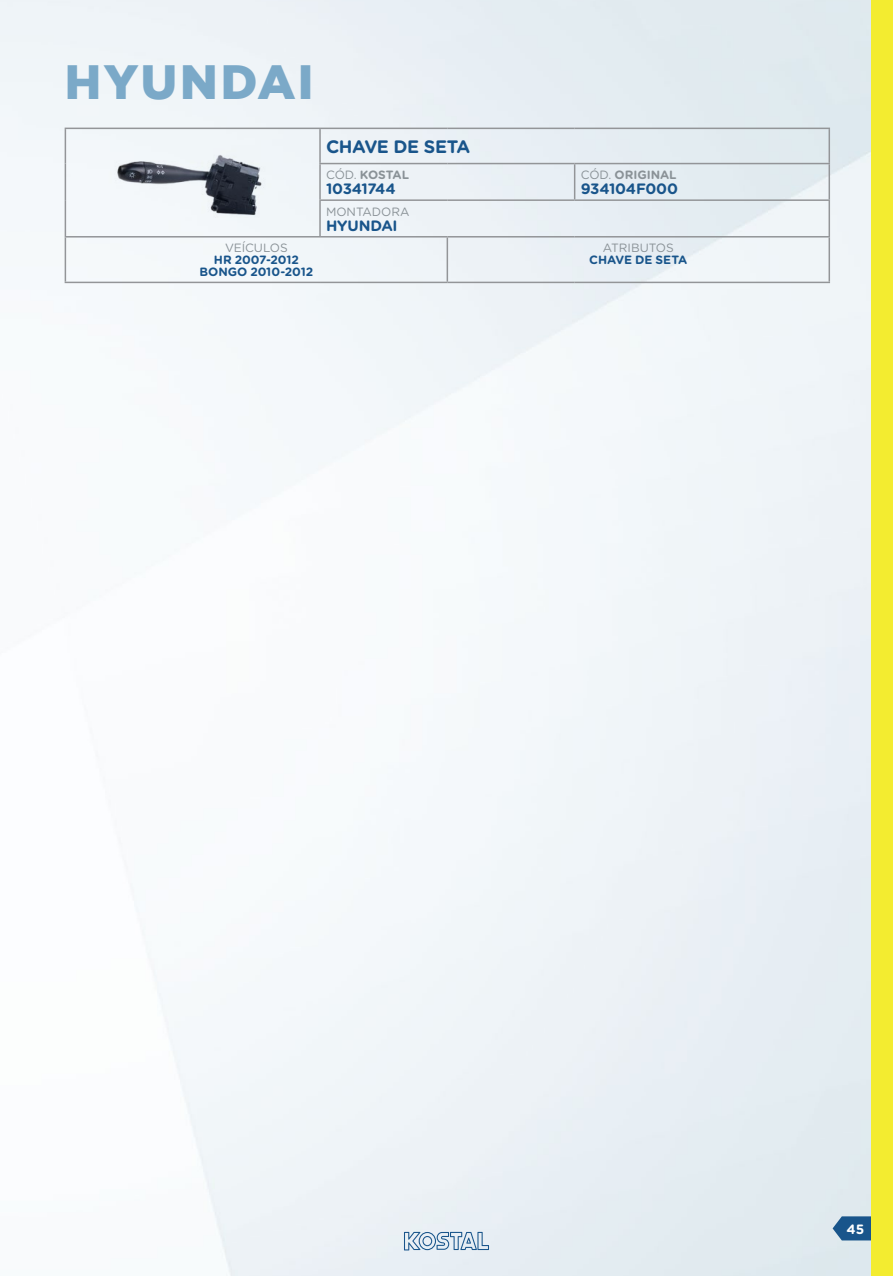
<style>
.page{position:relative;width:893px;height:1276px;background:#fff}
.page>*{position:absolute;margin:0;border:0;box-sizing:border-box;transform-origin:0 0}
.t1{font:900 48px "Gotham";letter-spacing:.05em;color:#7ba9c8}
.t2{font:700 18px "Gotham Rounded";letter-spacing:-.025em;color:#19558b}
.t3{font:700 15px "Gotham Rounded";letter-spacing:-.015em;color:#19558b}
.t4{font:700 13.5px "Gotham Rounded";color:#fff}
.t5{font:700 12px "Gotham Rounded";letter-spacing:-.005em;color:#19558b}
.t6{font:12px "Gotham Rounded";letter-spacing:-.01em;color:#8a9297}
.t7{font:700 12px "Gotham Rounded";letter-spacing:-.005em;color:#8a9297}
.s1{font-weight:400}
</style>
<div class="page">
<img style="left:0;top:0;width:872px;height:1276px">
<svg style="left:404px;top:1232px;width:85px;height:18px;background:#abc1d5"></svg>
<svg style="left:833px;top:1216px;width:39px;height:24px"></svg>
<hr style="left:65px;top:128px;width:255px;height:1px;background:#939598">
<hr style="left:65px;top:129px;width:1px;height:35px;background:#939598">
<hr style="left:65px;top:164px;width:1px;height:36px;background:#939598">
<hr style="left:65px;top:200px;width:1px;height:36px;background:#939598">
<hr style="left:320px;top:128px;width:127px;height:1px;background:#939598">
<hr style="left:319px;top:129px;width:2px;height:34px;background:#939598">
<hr style="left:447px;top:128px;width:128px;height:1px;background:#939598">
<hr style="left:575px;top:128px;width:255px;height:1px;background:#939598">
<hr style="left:828px;top:129px;width:2px;height:34px;background:#939598">
<hr style="left:575px;top:163px;width:255px;height:1px;background:#939598">
<hr style="left:319px;top:163px;width:128px;height:1px;background:#939598">
<hr style="left:319px;top:164px;width:2px;height:35px;background:#939598">
<hr style="left:447px;top:163px;width:128px;height:1px;background:#939598">
<hr style="left:574px;top:164px;width:1px;height:35px;background:#939598">
<hr style="left:319px;top:199px;width:128px;height:2px;background:#939598">
<hr style="left:319px;top:201px;width:2px;height:35px;background:#939598">
<hr style="left:447px;top:199px;width:128px;height:2px;background:#939598">
<hr style="left:575px;top:199px;width:255px;height:2px;background:#939598">
<hr style="left:828px;top:201px;width:2px;height:35px;background:#939598">
<hr style="left:65px;top:236px;width:255px;height:1px;background:#939598">
<hr style="left:65px;top:237px;width:1px;height:45px;background:#939598">
<hr style="left:320px;top:236px;width:127px;height:1px;background:#939598">
<hr style="left:447px;top:236px;width:128px;height:1px;background:#939598">
<hr style="left:447px;top:237px;width:1px;height:45px;background:#939598">
<hr style="left:575px;top:236px;width:255px;height:1px;background:#939598">
<hr style="left:828px;top:237px;width:2px;height:45px;background:#939598">
<hr style="left:65px;top:282px;width:255px;height:1px;background:#939598">
<hr style="left:320px;top:282px;width:127px;height:1px;background:#939598">
<hr style="left:447px;top:282px;width:128px;height:1px;background:#939598">
<hr style="left:575px;top:282px;width:255px;height:1px;background:#939598">
<hr style="left:828px;top:164px;width:2px;height:35px;background:#939598">
<img style="left:98px;top:129px;width:191px;height:107px">
<div style="left:872px;top:0;width:21px;height:1276px;background:#f3ec30"></div>
<p class="t1" style="left:65px;top:54px;width:250px">HYUNDAI</p>
<p class="t6" style="left:225px;top:240px;width:64px">VEÍCULOS</p>
<p class="t5" style="left:214px;top:251px;width:87px">HR 2007-2012</p>
<p class="t5" style="left:200px;top:263px;width:115px">BONGO 2010-2012</p>
<p class="t2" style="left:326px;top:134px;width:146px">CHAVE DE SETA</p>
<p class="t7" style="left:326px;top:166px;width:85px"><span class="s1">CÓD.</span> KOSTAL</p>
<p class="t3" style="left:326px;top:178px;width:71px">10341744</p>
<p class="t6" style="left:326px;top:203px;width:85px">MONTADORA</p>
<p class="t3" style="left:326px;top:214px;width:73px">HYUNDAI</p>
<p class="t7" style="left:581px;top:166px;width:98px"><span class="s1">CÓD.</span> ORIGINAL</p>
<p class="t3" style="left:581px;top:178px;width:99px">934104F000</p>
<p class="t6" style="left:603px;top:240px;width:72px">ATRIBUTOS</p>
<p class="t5" style="left:589px;top:251px;width:100px">CHAVE DE SETA</p>
<p class="t4" style="left:846px;top:1219px;width:19px">45</p>
</div>
